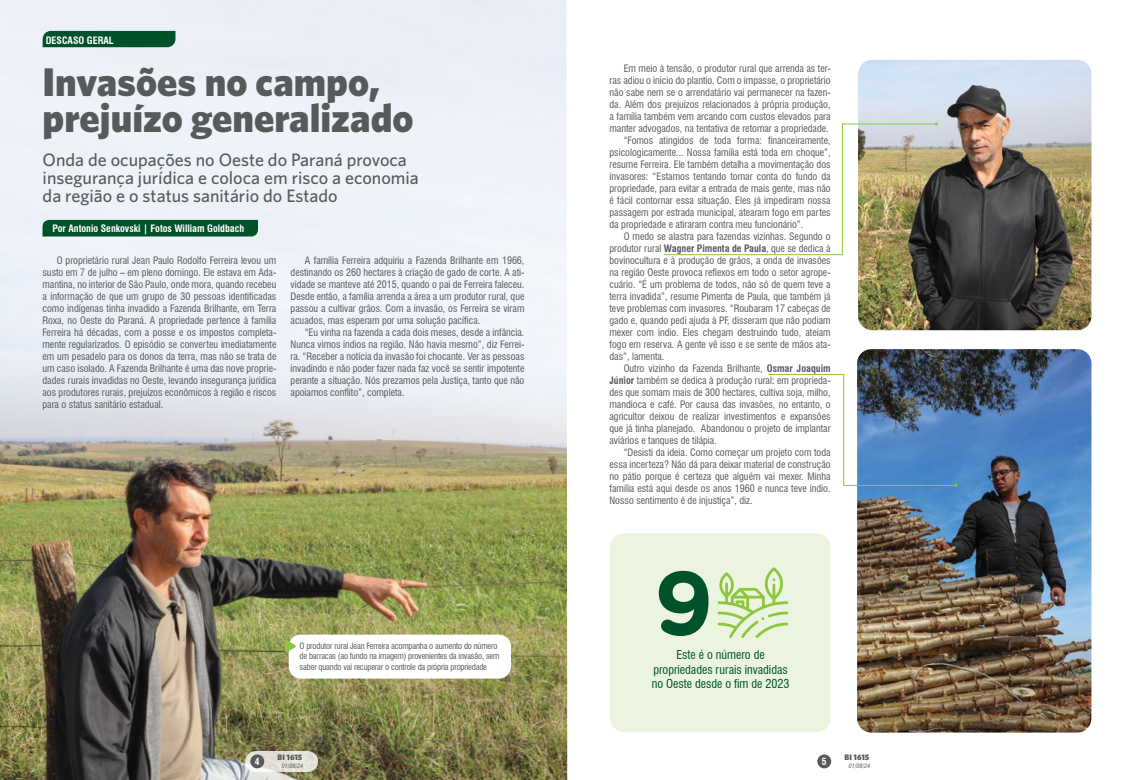
<style>
.page{position:relative;width:1134px;height:780px;background:#fff}
.page>*{position:absolute;margin:0;border:0;box-sizing:border-box;transform-origin:0 0}
.t1{font:700 90px "Gotham Rounded";color:#00522a}
.t2{font:900 40px/36px "Whitney HTF";color:#58595b}
.t3{font:500 18px/18px "Whitney HTF";color:#58595b}
.t4{font:condensed 12px/14.4px "Swiss 721 BT";color:#00522a;text-align:center}
.t5{font:condensed 10px/12px "Swiss 721 BT";color:#58595b;text-align:justify}
.t6{font:700 condensed 10px "Swiss 721 BT";color:#fff}
.t7{font:700 condensed 9.6px "Swiss 721 BT";color:#fff}
.t8{font:condensed 8.5px/10.2px "Swiss 721 BT";letter-spacing:-.02em;color:#58595b}
.t9{font:900 8px "Whitney HTF";color:#58595b}
.t10{font:italic condensed 6px "Swiss 721 BT";color:#58595b}
.s1{font-weight:700}
</style>
<div class="page">
<div style="left:610px;top:533px;width:221px;height:199px;background:#ebf4de;border-radius:14px"></div>
<img style="left:0;top:0;width:567px;height:780px">
<div style="left:43px;top:31px;width:132px;height:16px;background:#00522a"></div>
<img style="left:857px;top:349px;width:234px;height:383px">
<img style="left:858px;top:60px;width:233px;height:270px">
<svg style="left:768px;top:374px;width:189px;height:112px"></svg>
<svg style="left:664px;top:123px;width:272px;height:132px"></svg>
<div style="left:289px;top:634px;width:222px;height:44px;background:#fff;border-radius:12px"></div>
<svg style="left:285px;top:639px;width:11px;height:13px"></svg>
<svg style="left:718px;top:567px;width:70px;height:71px"></svg>
<div style="left:43px;top:220px;width:215px;height:16px;background:#00522a"></div>
<div style="left:817px;top:754px;width:14px;height:14px;background:#58595b;border-radius:50%"></div>
<svg style="left:245px;top:751px;width:73px;height:21px"></svg>
<div style="left:250px;top:754px;width:14px;height:14px;background:#58595b;border-radius:50%"></div>
<p class="t6" style="left:46px;top:34px;width:70px">DESCASO GERAL</p>
<h2 class="t2" style="left:43px;top:63px;width:373px">Invasões no campo, prejuízo generalizado</h2>
<h3 class="t3" style="left:43px;top:151px;width:378px">Onda de ocupações no Oeste do Paraná provoca insegurança jurídica e coloca em risco a economia da região e o status sanitário do Estado</h3>
<p class="t6" style="left:52px;top:222px;width:193px">Por Antonio Senkovski | Fotos William Goldbach</p>
<p class="t5" style="left:43px;top:254px;width:235px;text-indent:14px">O proprietário rural Jean Paulo Rodolfo Ferreira levou um susto em 7 de julho – em pleno domingo. Ele estava em Ada&shy;mantina, no interior de São Paulo, onde mora, quando recebeu a informação de que um grupo de 30 pessoas identificadas como indígenas tinha invadido a Fazenda Brilhante, em Terra Roxa, no Oeste do Paraná. A propriedade pertence à família Ferreira há décadas, com a posse e os impostos completa&shy;mente regularizados. O episódio se converteu imediatamente em um pesadelo para os donos da terra, mas não se trata de um caso isolado. A Fazenda Brilhante é uma das nove proprie&shy;dades rurais invadidas no Oeste, levando insegurança jurídica aos produtores rurais, prejuízos econômicos à região e riscos para o status sanitário estadual.</p>
<p class="t5" style="left:291px;top:254px;width:235px;text-indent:14px">A família Ferreira adquiriu a Fazenda Brilhante em 1966, destinando os 260 hectares à criação de gado de corte. A ati&shy;vidade se manteve até 2015, quando o pai de Ferreira faleceu.<br>Desde então, a família arrenda a área a um produtor rural, que passou a cultivar grãos. Com a invasão, os Ferreira se viram acuados, mas esperam por uma solução pacífica.</p>
<p class="t5" style="left:291px;top:326px;width:235px;text-indent:14px">“Eu vinha na fazenda a cada dois meses, desde a infância.<br>Nunca vimos índios na região. Não havia mesmo”, diz Ferrei&shy;ra. “Receber a notícia da invasão foi chocante. Ver as pessoas invadindo e não poder fazer nada faz você se sentir impotente perante a situação. Nós prezamos pela Justiça, tanto que não apoiamos conflito”, completa.</p>
<p class="t8" style="left:300px;top:641px;width:201px">O produtor rural Jean Ferreira acompanha o aumento do número de barracas (ao fundo na imagem) provenientes da invasão, sem saber quando vai recuperar o controle da própria propriedade</p>
<p class="t7" style="left:255px;top:755px;width:6px">4</p>
<p class="t9" style="left:278px;top:752px;width:26px">BI 1615</p>
<p class="t10" style="left:282px;top:762px;width:23px">01/08/24</p>
<p class="t5" style="left:624px;top:62px;width:208px">Em meio à tensão, o produtor rural que arrenda as ter-</p>
<p class="t5" style="left:609px;top:74px;width:223px">ras adiou o início do plantio. Com o impasse, o proprietário</p>
<p class="t5" style="left:609px;top:86px;width:223px">não sabe nem se o arrendatário vai permanecer na fazen-</p>
<p class="t5" style="left:609px;top:98px;width:223px">da. Além dos prejuízos relacionados à própria produção,</p>
<p class="t5" style="left:609px;top:110px;width:223px">a família também vem arcando com custos elevados para</p>
<p class="t5" style="left:609px;top:122px;width:221px">manter advogados, na tentativa de retomar a propriedade.</p>
<p class="t5" style="left:624px;top:134px;width:208px">“Fomos atingidos de toda forma: financeiramente,</p>
<p class="t5" style="left:609px;top:146px;width:223px">psicologicamente... Nossa família está toda em choque”,</p>
<p class="t5" style="left:609px;top:158px;width:223px">resume Ferreira. Ele também detalha a movimentação dos</p>
<p class="t5" style="left:609px;top:170px;width:223px">invasores: “Estamos tentando tomar conta do fundo da</p>
<p class="t5" style="left:609px;top:182px;width:223px">propriedade, para evitar a entrada de mais gente, mas não</p>
<p class="t5" style="left:609px;top:194px;width:223px">é fácil contornar essa situação. Eles já impediram nossa</p>
<p class="t5" style="left:609px;top:206px;width:223px">passagem por estrada municipal, atearam fogo em partes</p>
<p class="t5" style="left:609px;top:218px;width:195px">da propriedade e atiraram contra meu funcionário”.</p>
<p class="t5" style="left:624px;top:230px;width:208px">O medo se alastra para fazendas vizinhas. Segundo o</p>
<p class="t5" style="left:609px;top:242px;width:223px">produtor rural <span class="s1">Wagner Pimenta de Paula</span>, que se dedica à</p>
<p class="t5" style="left:609px;top:254px;width:223px">bovinocultura e à produção de grãos, a onda de invasões</p>
<p class="t5" style="left:609px;top:266px;width:223px">na região Oeste provoca reflexos em todo o setor agrope-</p>
<p class="t5" style="left:609px;top:278px;width:223px">cuário. “É um problema de todos, não só de quem teve a</p>
<p class="t5" style="left:609px;top:290px;width:223px">terra invadida”, resume Pimenta de Paula, que também já</p>
<p class="t5" style="left:609px;top:302px;width:223px">teve problemas com invasores. “Roubaram 17 cabeças de</p>
<p class="t5" style="left:609px;top:314px;width:223px">gado e, quando pedi ajuda à PF, disseram que não podiam</p>
<p class="t5" style="left:609px;top:326px;width:223px">mexer com índio. Eles chegam destruindo tudo, ateiam</p>
<p class="t5" style="left:609px;top:338px;width:223px">fogo em reserva. A gente vê isso e se sente de mãos ata-</p>
<p class="t5" style="left:609px;top:350px;width:56px">das”, lamenta.</p>
<p class="t5" style="left:624px;top:362px;width:208px">Outro vizinho da Fazenda Brilhante, <span class="s1">Osmar Joaquim</span></p>
<p class="t5" style="left:609px;top:374px;width:223px"><span class="s1">Júnior</span> também se dedica à produção rural: em proprieda-</p>
<p class="t5" style="left:609px;top:386px;width:223px">des que somam mais de 300 hectares, cultiva soja, milho,</p>
<p class="t5" style="left:609px;top:398px;width:223px">mandioca e café. Por causa das invasões, no entanto, o</p>
<p class="t5" style="left:609px;top:410px;width:223px">agricultor deixou de realizar investimentos e expansões</p>
<p class="t5" style="left:609px;top:422px;width:223px">que já tinha planejado. Abandonou o projeto de implantar</p>
<p class="t5" style="left:609px;top:434px;width:109px">aviários e tanques de tilápia.</p>
<p class="t5" style="left:624px;top:446px;width:208px">“Desisti da ideia. Como começar um projeto com toda</p>
<p class="t5" style="left:609px;top:458px;width:223px">essa incerteza? Não dá para deixar material de construção</p>
<p class="t5" style="left:609px;top:470px;width:223px">no pátio porque é certeza que alguém vai mexer. Minha</p>
<p class="t5" style="left:609px;top:482px;width:223px">família está aqui desde os anos 1960 e nunca teve índio.</p>
<p class="t5" style="left:609px;top:494px;width:145px">Nosso sentimento é de injustiça”, diz.</p>
<h1 class="t1" style="left:654px;top:537px;width:61px">9</h1>
<p class="t4" style="left:652px;top:647px;width:139px">Este é o número de propriedades rurais invadidas no Oeste desde o fim de 2023</p>
<p class="t7" style="left:822px;top:755px;width:6px">5</p>
<p class="t9" style="left:844px;top:752px;width:26px">BI 1615</p>
<p class="t10" style="left:849px;top:762px;width:23px">01/08/24</p>
</div>
